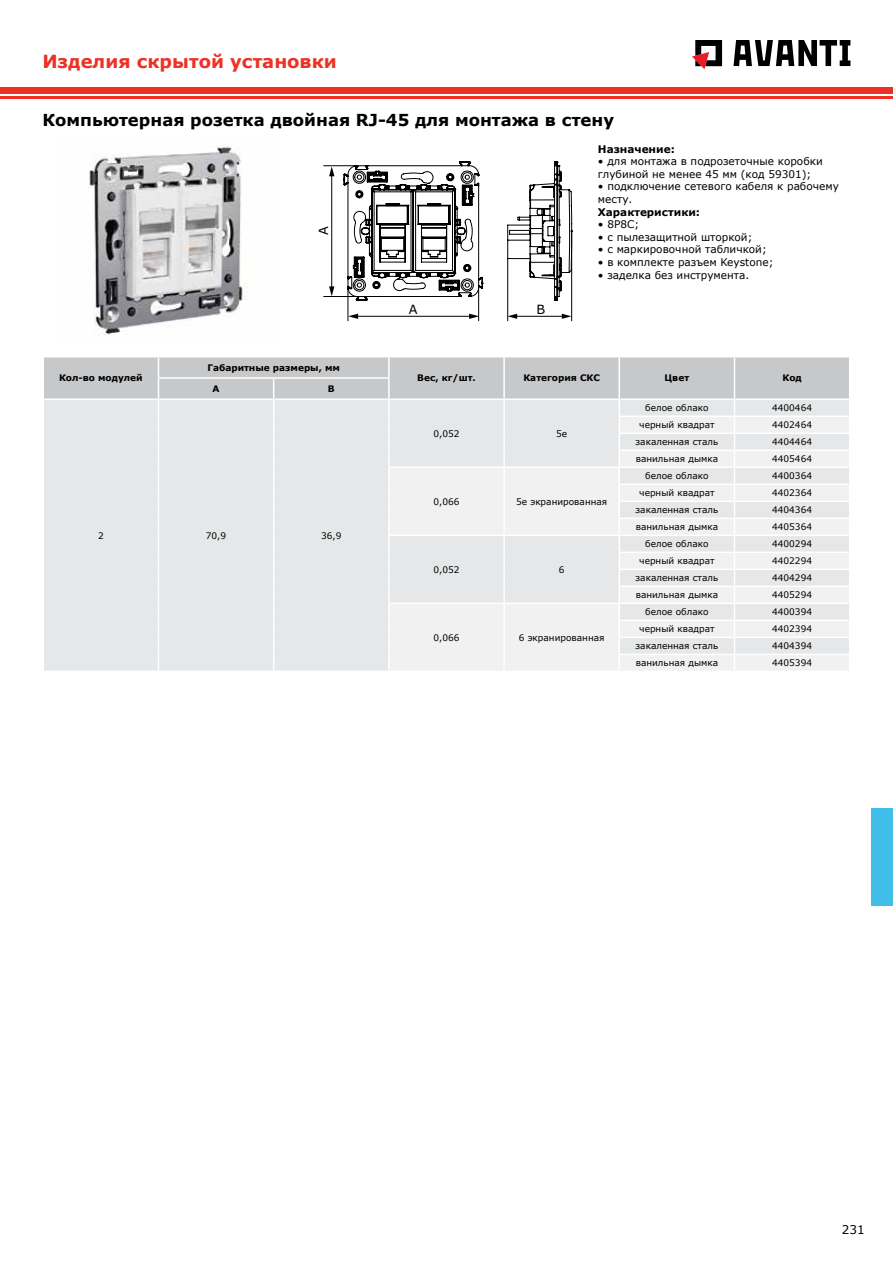
<style>
.page{position:relative;width:893px;height:1263px;background:#fff}
.page>*{position:absolute;margin:0;border:0;box-sizing:border-box;transform-origin:0 0}
.t1{font:700 18px "Verdana";color:#ee3124}
.t2{font:700 16.5px "Verdana";color:#000}
.t3{font:12.75px "Verdana";color:#000}
.t4{font:12px "Verdana";color:#000}
.t5{font:10.5px/12.6px "Verdana";color:#000}
.t6{font:700 10.5px "Verdana";color:#000}
.t7{font:9px "Verdana";color:#000}
.t8{font:700 9px "Verdana";color:#000}
</style>
<div class="page">
<div style="left:1px;top:87px;width:892px;height:6px;background:#ee3124"></div>
<hr style="left:1px;top:96px;width:892px;height:3px;background:#ee3124">
<svg style="left:692px;top:40px;width:30px;height:29px"></svg>
<svg style="left:733px;top:40px;width:117px;height:26px"></svg>
<div style="left:872px;top:808px;width:21px;height:98px;background:#41bde9"></div>
<img style="left:87px;top:145px;width:162px;height:190px">
<svg style="left:43px;top:357px;width:807px;height:314px"></svg>
<hr style="left:356px;top:316px;width:115px;height:1px;background:#000">
<svg style="left:349px;top:314px;width:9px;height:5px"></svg>
<svg style="left:469px;top:314px;width:9px;height:5px"></svg>
<hr style="left:515px;top:316px;width:49px;height:1px;background:#000">
<svg style="left:508px;top:314px;width:9px;height:5px"></svg>
<svg style="left:562px;top:314px;width:9px;height:5px"></svg>
<hr style="left:331px;top:174px;width:1px;height:114px;background:#000">
<svg style="left:329px;top:286px;width:5px;height:10px"></svg>
<svg style="left:329px;top:166px;width:5px;height:10px"></svg>
<hr style="left:571px;top:231px;width:1px;height:90px;background:#000">
<hr style="left:507px;top:259px;width:1px;height:62px;background:#000">
<hr style="left:348px;top:276px;width:1px;height:45px;background:#000">
<hr style="left:478px;top:287px;width:1px;height:34px;background:#000">
<hr style="left:324px;top:296px;width:33px;height:1px;background:#000">
<hr style="left:324px;top:165px;width:44px;height:1px;background:#000">
<svg style="left:343px;top:161px;width:230px;height:142px"></svg>
<h1 class="t1" style="left:42px;top:48px;width:296px">Изделия скрытой установки</h1>
<h2 class="t2" style="left:42px;top:109px;width:573px">Компьютерная розетка двойная RJ-45 для монтажа в стену</h2>
<p class="t6" style="left:598px;top:141px;width:79px">Назначение:</p>
<p class="t5" style="left:598px;top:155px;width:226px">• для монтажа в подрозеточные коробки глубиной не менее 45 мм (код 59301);</p>
<p class="t5" style="left:598px;top:180px;width:242px">• подключение сетевого кабеля к рабочему месту.</p>
<p class="t6" style="left:598px;top:204px;width:104px">Характеристики:</p>
<p class="t5" style="left:598px;top:218px;width:43px">• 8P8C;</p>
<p class="t5" style="left:598px;top:231px;width:156px">• с пылезащитной шторкой;</p>
<p class="t5" style="left:598px;top:243px;width:170px">• с маркировочной табличкой;</p>
<p class="t5" style="left:598px;top:256px;width:177px">• в комплекте разъем Keystone;</p>
<p class="t5" style="left:598px;top:268px;width:153px">• заделка без инструмента.</p>
<h3 class="t3" style="left:315px;top:235px;width:10px;rotate:-90deg">A</h3>
<p class="t8" style="left:59px;top:372px;width:85px">Кол-во модулей</p>
<p class="t8" style="left:207px;top:361px;width:134px">Габаритные размеры, мм</p>
<p class="t8" style="left:213px;top:382px;width:8px">A</p>
<p class="t8" style="left:328px;top:382px;width:8px">B</p>
<p class="t7" style="left:98px;top:529px;width:7px">2</p>
<p class="t7" style="left:206px;top:529px;width:22px">70,9</p>
<p class="t7" style="left:321px;top:529px;width:22px">36,9</p>
<h3 class="t3" style="left:409px;top:300px;width:10px">A</h3>
<h3 class="t3" style="left:536px;top:300px;width:10px">B</h3>
<p class="t8" style="left:417px;top:372px;width:60px">Вес, кг/шт.</p>
<p class="t8" style="left:523px;top:372px;width:78px">Категория СКС</p>
<p class="t8" style="left:665px;top:372px;width:26px">Цвет</p>
<p class="t8" style="left:782px;top:372px;width:21px">Код</p>
<p class="t7" style="left:433px;top:427px;width:28px">0,052</p>
<p class="t7" style="left:556px;top:427px;width:13px">5е</p>
<p class="t7" style="left:433px;top:495px;width:28px">0,066</p>
<p class="t7" style="left:516px;top:495px;width:93px">5е экранированная</p>
<p class="t7" style="left:433px;top:563px;width:28px">0,052</p>
<p class="t7" style="left:559px;top:563px;width:7px">6</p>
<p class="t7" style="left:433px;top:631px;width:28px">0,066</p>
<p class="t7" style="left:519px;top:631px;width:87px">6 экранированная</p>
<p class="t7" style="left:645px;top:402px;width:65px">белое облако</p>
<p class="t7" style="left:772px;top:402px;width:42px">4400464</p>
<p class="t7" style="left:639px;top:419px;width:77px">черный квадрат</p>
<p class="t7" style="left:772px;top:419px;width:42px">4402464</p>
<p class="t7" style="left:636px;top:436px;width:84px">закаленная сталь</p>
<p class="t7" style="left:772px;top:436px;width:42px">4404464</p>
<p class="t7" style="left:636px;top:453px;width:84px">ванильная дымка</p>
<p class="t7" style="left:772px;top:453px;width:42px">4405464</p>
<p class="t7" style="left:645px;top:470px;width:65px">белое облако</p>
<p class="t7" style="left:772px;top:470px;width:42px">4400364</p>
<p class="t7" style="left:639px;top:487px;width:77px">черный квадрат</p>
<p class="t7" style="left:772px;top:487px;width:42px">4402364</p>
<p class="t7" style="left:636px;top:504px;width:84px">закаленная сталь</p>
<p class="t7" style="left:772px;top:504px;width:42px">4404364</p>
<p class="t7" style="left:636px;top:521px;width:84px">ванильная дымка</p>
<p class="t7" style="left:772px;top:521px;width:42px">4405364</p>
<p class="t7" style="left:645px;top:538px;width:65px">белое облако</p>
<p class="t7" style="left:772px;top:538px;width:42px">4400294</p>
<p class="t7" style="left:639px;top:555px;width:77px">черный квадрат</p>
<p class="t7" style="left:772px;top:555px;width:42px">4402294</p>
<p class="t7" style="left:636px;top:572px;width:84px">закаленная сталь</p>
<p class="t7" style="left:772px;top:572px;width:42px">4404294</p>
<p class="t7" style="left:636px;top:589px;width:84px">ванильная дымка</p>
<p class="t7" style="left:772px;top:589px;width:42px">4405294</p>
<p class="t7" style="left:645px;top:606px;width:65px">белое облако</p>
<p class="t7" style="left:772px;top:606px;width:42px">4400394</p>
<p class="t7" style="left:639px;top:623px;width:77px">черный квадрат</p>
<p class="t7" style="left:772px;top:623px;width:42px">4402394</p>
<p class="t7" style="left:636px;top:640px;width:84px">закаленная сталь</p>
<p class="t7" style="left:772px;top:640px;width:42px">4404394</p>
<p class="t7" style="left:636px;top:657px;width:84px">ванильная дымка</p>
<p class="t7" style="left:772px;top:657px;width:42px">4405394</p>
<h3 class="t4" style="left:842px;top:1221px;width:24px">231</h3>
</div>
